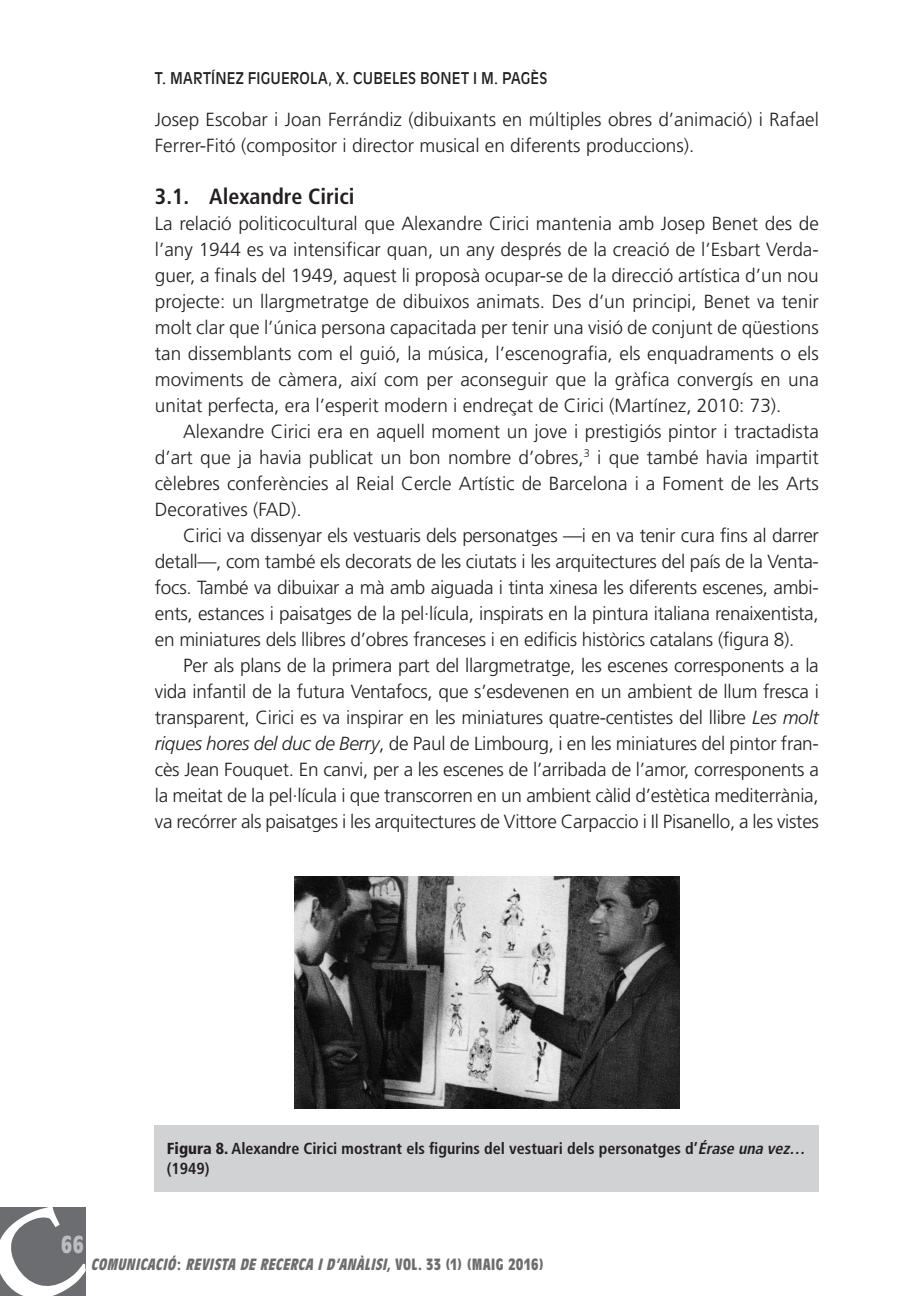
<style>
.page{position:relative;width:900px;height:1296px;background:#fff}
.page>*{position:absolute;margin:0;border:0;box-sizing:border-box;transform-origin:0 0}
.t1{font:700 condensed 24px "Antique Olive";color:#bcbdc0}
._0_Títol_2Nivell{font:700 condensed 22px "Frutiger";color:#231f20}
._0_Text_1{font:300 19px/26px "Frutiger";letter-spacing:-.015em;color:#231f20;text-align:justify}
._0_Text_Sense{font:300 19px/26px "Frutiger";color:#231f20}
._0_Figura_Gràfics1{font:700 condensed 16px/20px "Frutiger";color:#231f20}
.t2{font:italic 700 condensed 16px "Antique Olive";color:#6c6d70}
.t3{font:16px "Antique Olive";letter-spacing:.01em;color:#231f20;scale:.9 1}
.s1{font-style:italic}
.s2{font-weight:900}
.s3{font-style:normal}
</style>
<div class="page">
<div style="left:155px;top:1125px;width:663px;height:67px;background:#d1d2d4"></div>
<img style="left:294px;top:877px;width:385px;height:231px">
<div style="left:0;top:1207px;width:86px;height:89px;background:#6c6d70"></div>
<p class="t3" style="left:155px;top:68px;width:396px">T. MARTÍN EZ FIGUEROLA, X. CUBELES BON ET I M. PAGÈS</p>
<p class="_0_Text_Sense" style="left:155px;top:106px;width:665px">Josep Escobar i Joan Ferrándiz (dibuixants en múltiples obres d’animació) i Rafael<br>Ferrer-Fitó (compositor i director musical en diferents produccions).</p>
<p class="_0_Títol_2Nivell" style="left:155px;top:183px;width:201px">3.1. Alexandre Cirici</p>
<p class="_0_Text_Sense" style="left:155px;top:210px;width:665px;text-align:justify">La relació politicocultural que Alexandre Cirici mantenia amb Josep Benet des de l’any 1944 es va intensificar quan, un any després de la creació de l’Esbart Verda&shy;guer, a finals del 1949, aquest li proposà ocupar-se de la direcció artística d’un nou projecte: un llargmetratge de dibuixos animats. Des d’un principi, Benet va tenir molt clar que l’única persona capacitada per tenir una visió de conjunt de qüestions tan dissemblants com el guió, la música, l’escenografia, els enquadraments o els moviments de càmera, així com per aconseguir que la gràfica convergís en una unitat perfecta, era l’esperit modern i endreçat de Cirici (Martínez, 2010: 73).</p>
<p class="_0_Text_1" style="left:155px;top:418px;width:665px;text-indent:28px">Alexandre Cirici era en aquell moment un jove i prestigiós pintor i tractadista d’art que ja havia publicat un bon nombre d’obres,<sup>3</sup> i que també havia impartit cèlebres conferències al Reial Cercle Artístic de Barcelona i a Foment de les Arts Decoratives (FAD).</p>
<p class="_0_Text_1" style="left:155px;top:522px;width:665px;text-indent:28px">Cirici va dissenyar els vestuaris dels personatges —i en va tenir cura fins al darrer detall—, com també els decorats de les ciutats i les arquitectures del país de la Venta&shy;focs. També va dibuixar a mà amb aiguada i tinta xinesa les diferents escenes, ambi&shy;ents, estances i paisatges de la pel·lícula, inspirats en la pintura italiana renaixentista, en miniatures dels llibres d’obres franceses i en edificis històrics catalans (figura 8).</p>
<p class="_0_Text_1" style="left:155px;top:652px;width:665px;text-indent:28px">Per als plans de la primera part del llargmetratge, les escenes corresponents a la vida infantil de la futura Ventafocs, que s’esdevenen en un ambient de llum fresca i transparent, Cirici es va inspirar en les miniatures quatre-centistes del llibre <span class="s1">Les molt riques hores del duc de Berry</span>, de Paul de Limbourg, i en les miniatures del pintor fran&shy;cès Jean Fouquet. En canvi, per a les escenes de l’arribada de l’amor, corresponents a la meitat de la pel·lícula i que transcorren en un ambient càlid d’estètica mediterrània, va recórrer als paisatges i les arquitectures de Vittore Carpaccio i Il Pisanello, a les vistes</p>
<p class="t1" style="left:61px;top:1231px;width:24px">66</p>
<p class="_0_Figura_Gràfics1" style="left:167px;top:1139px;width:643px"><span class="s2">Figura 8.</span> Alexandre Cirici mostrant els figurins del vestuari dels personatges d’<span class="s1">Érase una vez… </span>(1949)</p>
<p class="t2" style="left:91px;top:1256px;width:454px">COMUNICACIÓ<span class="s3">:</span> REVISTA DE RECERCA I D’ANÀLISI, <span class="s3">V O L . 3 3 ( 1 ) ( M A I G 2 0 1 6 )</span></p>
</div>
